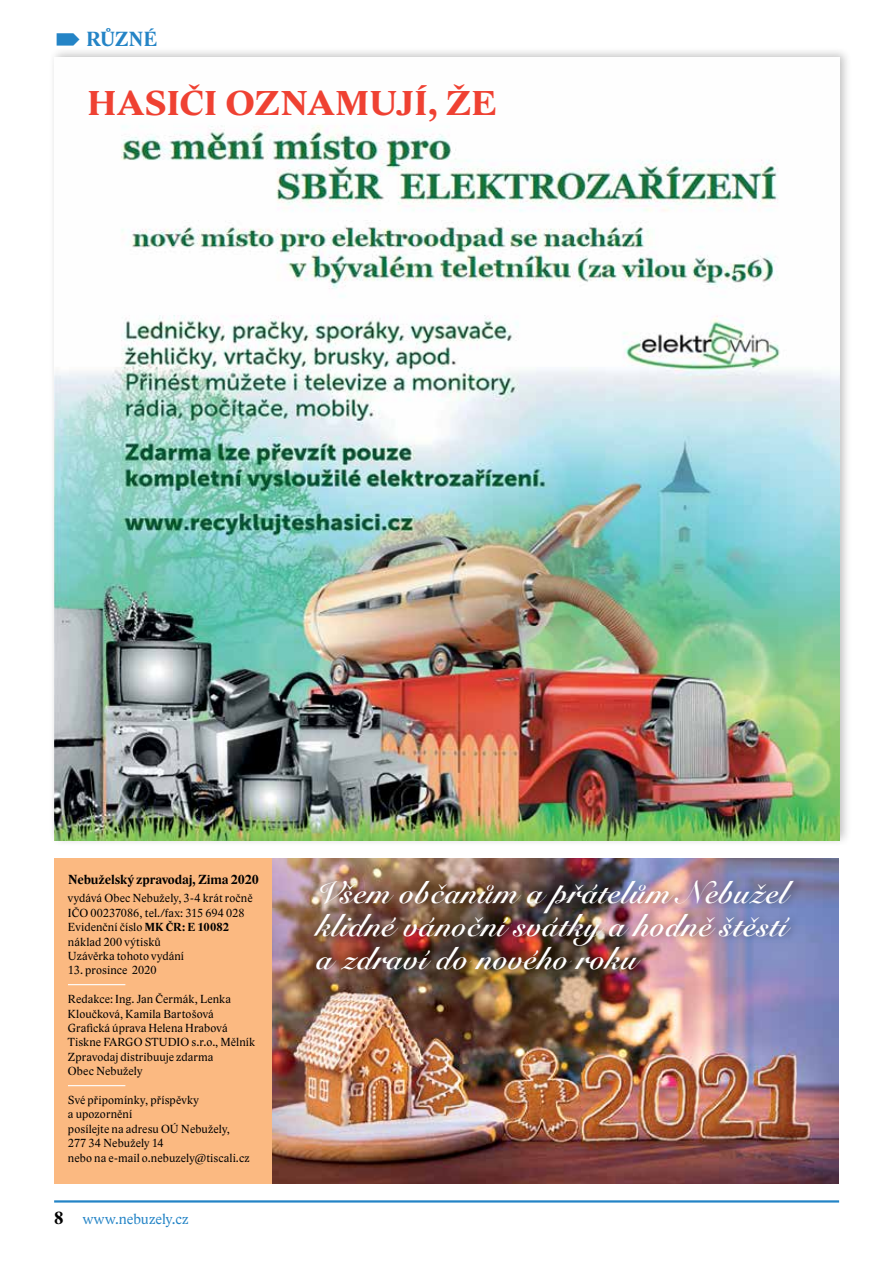
<style>
.page{position:relative;width:893px;height:1263px;background:#fff}
.page>*{position:absolute;margin:0;border:0;box-sizing:border-box;transform-origin:0 0}
.t1{font:700 35.7px "Lido STFCE";letter-spacing:-.015em;color:#ef4132;scale:1.11 1}
.t2{font:700 31.5px/33px "Snell Roundhand";letter-spacing:.015em;color:#fff;text-align:justify}
.t3{font:700 21px "Lido ST";letter-spacing:-.02em;color:#2484c6}
.t4{font:15px "Lido ST";letter-spacing:.01em;color:#2484c6}
.t5{font:700 13.5px "Lido ST";letter-spacing:-.005em;color:#000}
.t6{font:12px/14.4px "Lido ST";letter-spacing:.01em;color:#000}
.s1{font-weight:700}
.s2{font-weight:700;font-size:18px;color:#000}
</style>
<div class="page">
<div style="left:48px;top:46px;width:803px;height:802px;background:#000;opacity:.25"></div>
<img style="left:54px;top:58px;width:785px;height:783px">
<hr style="left:54px;top:1200px;width:785px;height:2px;background:#2484c6">
<div style="left:54px;top:858px;width:218px;height:326px;background:#fbb981"></div>
<hr style="left:68px;top:984px;width:57px;height:1px;background:#fff">
<hr style="left:68px;top:1085px;width:57px;height:1px;background:#fff">
<img style="left:272px;top:858px;width:567px;height:326px">
<div style="left:311px;top:874px;width:494px;height:103px;background:#000;opacity:.4"></div>
<h3 class="t3" style="left:86px;top:27px;width:73px">RŮZNÉ</h3>
<h1 class="t1" style="left:87px;top:82px;width:370px">HASIČI OZNAMUJÍ, ŽE</h1>
<p class="t5" style="left:68px;top:872px;width:193px">Nebuželský zpravodaj, Zima 2020</p>
<p class="t6" style="left:68px;top:891px;width:186px">vydává Obec Nebužely, 3-4 krát ročně<br>IČO 00237086, tel./fax: 315 694 028<br>Evidenční číslo <span class="s1">MK ČR: E 10082 </span>náklad 200 výtisků<br>Uzávěrka tohoto vydání</p>
<p class="t6" style="left:68px;top:963px;width:90px">13. prosince 2020</p>
<p class="t6" style="left:68px;top:992px;width:189px">Redakce: Ing. Jan Čermák, Lenka<br>Kloučková, Kamila Bartošová<br>Grafická úprava Helena Hrabová<br>Tiskne FARGO STUDIO s.r.o., Mělník<br>Zpravodaj distribuuje zdarma<br>Obec Nebužely</p>
<p class="t6" style="left:68px;top:1093px;width:183px">Své připomínky, příspěvky<br>a upozornění<br>posílejte na adresu OÚ Nebužely,<br>277 34 Nebužely 14<br>nebo na e-mail o.nebuzely@tiscali.cz</p>
<p class="t4" style="left:54px;top:1210px;width:136px"><span class="s2">8</span> www.nebuzely.cz</p>
<h2 class="t2" style="left:316px;top:875px;width:473px">Všem občanům a přátelům Nebužel klidné vánoční svátky a hodně štěstí a zdraví do nového roku</h2>
</div>
